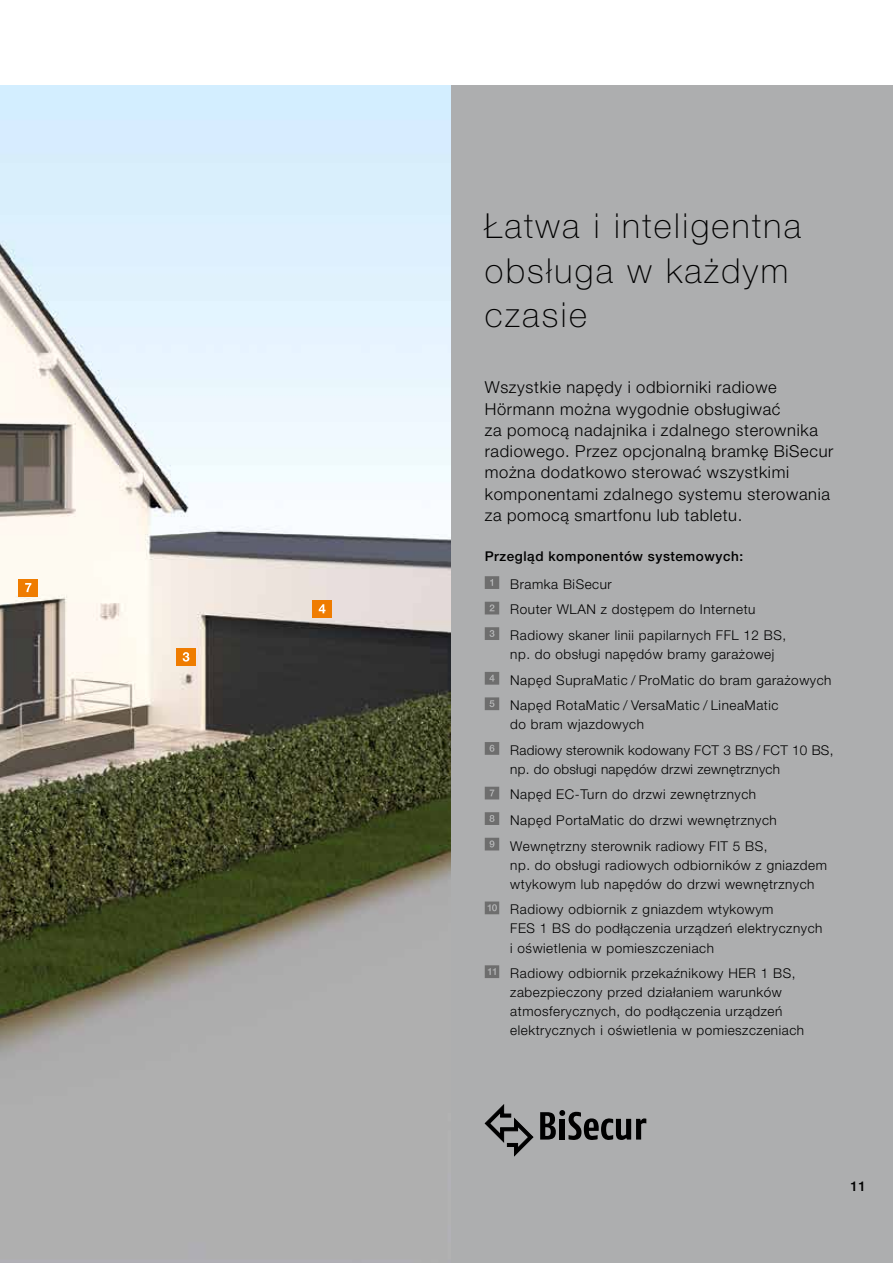
<style>
.page{position:relative;width:893px;height:1263px;background:#fff}
.page>*{position:absolute;margin:0;border:0;box-sizing:border-box;transform-origin:0 0}
.t1{font:100 34.5px/44.7px "Hoermann Helvetica Neue";letter-spacing:.07em;color:#000}
.t2{font:300 16.5px/21.3px "Hoermann Helvetica Neue";letter-spacing:.04em;color:#000}
.t3{font:300 13.5px/25.5px "Hoermann Helvetica Neue";letter-spacing:.04em;color:#000}
.t4{font:300 13.5px/25.5px "Hoermann Helvetica Neue";letter-spacing:.02em;color:#000}
.t5{font:500 13.5px "Hoermann Helvetica Neue";letter-spacing:.04em;color:#000}
</style>
<div class="page">
<div style="left:451px;top:85px;width:442px;height:1178px;background:#adaeaf"></div>
<img style="left:0;top:85px;width:451px;height:1178px">
<svg style="left:485px;top:1104px;width:49px;height:52px"></svg>
<svg style="left:540px;top:1110px;width:106px;height:30px"></svg>
<svg style="left:485px;top:576px;width:14px;height:13px"></svg>
<svg style="left:485px;top:602px;width:14px;height:12px"></svg>
<svg style="left:485px;top:627px;width:14px;height:13px"></svg>
<svg style="left:485px;top:672px;width:14px;height:13px"></svg>
<svg style="left:485px;top:697px;width:14px;height:13px"></svg>
<svg style="left:485px;top:742px;width:14px;height:13px"></svg>
<svg style="left:485px;top:787px;width:14px;height:12px"></svg>
<svg style="left:485px;top:812px;width:14px;height:13px"></svg>
<svg style="left:485px;top:838px;width:14px;height:12px"></svg>
<svg style="left:485px;top:901px;width:14px;height:13px"></svg>
<svg style="left:485px;top:965px;width:14px;height:13px"></svg>
<div style="left:176px;top:648px;width:20px;height:17px;background:#ef7c00"></div>
<svg style="left:183px;top:652px;width:6px;height:10px"></svg>
<div style="left:313px;top:600px;width:19px;height:17px;background:#ef7c00"></div>
<svg style="left:319px;top:604px;width:6px;height:9px"></svg>
<div style="left:19px;top:579px;width:19px;height:17px;background:#ef7c00"></div>
<svg style="left:25px;top:583px;width:6px;height:9px"></svg>
<h1 class="t1" style="left:485px;top:201px;width:318px">Łatwa i inteligentna obsługa w każdym czasie</h1>
<p class="t2" style="left:485px;top:376px;width:350px">Wszystkie napędy i odbiorniki radiowe Hörmann można wygodnie obsługiwać<br>za pomocą nadajnika i zdalnego sterownika radiowego. Przez opcjonalną bramkę BiSecur można dodatkowo sterować wszystkimi komponentami zdalnego systemu sterowania za pomocą smartfonu lub tabletu.</p>
<p class="t5" style="left:485px;top:547px;width:260px">Przegląd komponentów systemowych:</p>
<p class="t3" style="left:510px;top:570px;width:277px">Bramka BiSecur<br>Router WLAN z dostępem do Internetu<br>Radiowy skaner linii papilarnych FFL 12 BS,</p>
<p class="t3" style="left:510px;top:641px;width:323px">np. do obsługi napędów bramy garażowej<br>Napęd SupraMatic / ProMatic do bram garażowych<br>Napęd RotaMatic / VersaMatic / LineaMatic</p>
<p class="t4" style="left:510px;top:711px;width:325px">do bram wjazdowych<br>Radiowy sterownik kodowany FCT 3 BS / FCT 10 BS,</p>
<p class="t3" style="left:510px;top:755px;width:271px">np. do obsługi napędów drzwi zewnętrznych Napęd EC-Turn do drzwi zewnętrznych Napęd PortaMatic do drzwi wewnętrznych Wewnętrzny sterownik radiowy FIT 5 BS,</p>
<p class="t3" style="left:510px;top:854px;width:318px;line-height:19.2px">np. do obsługi radiowych odbiorników z gniazdem wtykowym lub napędów do drzwi wewnętrznych</p>
<p class="t3" style="left:510px;top:899px;width:314px;line-height:19.2px">Radiowy odbiornik z gniazdem wtykowym<br>FES 1 BS do podłączenia urządzeń elektrycznych i oświetlenia w pomieszczeniach</p>
<p class="t3" style="left:510px;top:963px;width:295px;line-height:19.2px">Radiowy odbiornik przekaźnikowy HER 1 BS, zabezpieczony przed działaniem warunków atmosferycznych, do podłączenia urządzeń elektrycznych i oświetlenia w pomieszczeniach</p>
<p class="t5" style="left:850px;top:1176px;width:17px">11</p>
</div>
